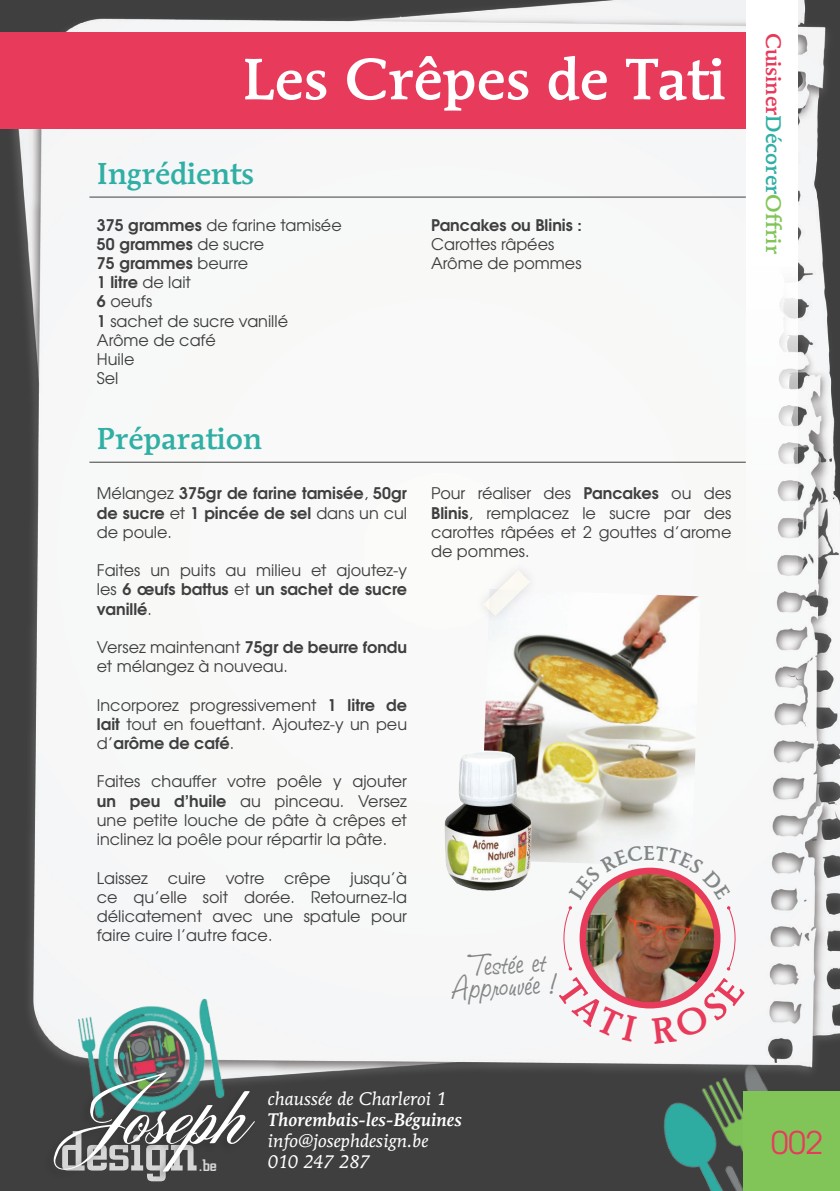
<style>
.page{position:relative;width:840px;height:1191px;background:#fff}
.page>*{position:absolute;margin:0;border:0;box-sizing:border-box;transform-origin:0 0}
.t1{font:104px "Cumberland";color:#fff}
.t2{font:500 57.6px "Mendoza Roman Std";color:#fff}
.t3{font:500 51px "Cyprus";color:#fff}
.t4{font:32px "Studio Script ICG";color:#838687}
.t5{font:31.2px "Te X Gyre Adventor";color:#e83a5b}
.t6{font:500 30px "Mendoza Roman Std";color:#30afa5}
.t7{font:500 21px "Mendoza Roman Std";color:#e83a5b}
.t8{font:italic 18.2px "Mendoza Roman Std";color:#fff}
.t9{font:italic 500 18.2px "Mendoza Roman Std";color:#fff}
.t10{font:italic 18.2px "Mendoza Roman Std";letter-spacing:-.025em;color:#fff}
.t11{font:16px/19.2px "Te X Gyre Adventor";color:#3f3f40;text-align:justify}
.t12{font:700 16px/19.2px "Te X Gyre Adventor";color:#3f3f40;text-align:justify}
.t13{font:500 15.2px "Cyprus";color:#fff}
.s1{font-weight:700}
.s2{font-weight:400}
.s3{color:#30afa5}
.s4{color:#81c559}
</style>
<div class="page">
<div style="left:0;top:0;width:839px;height:1191px;background:#3f3f40"></div>
<img style="left:664px;top:1132px;width:79px;height:59px">
<img style="left:0;top:0;width:839px;height:1132px">
<div style="left:0;top:33px;width:762px;height:96px;background:#e83a5b"></div>
<div style="left:745px;top:0;width:52px;height:628px;background:#fff"></div>
<div style="left:743px;top:1091px;width:96px;height:100px;background:#81c559"></div>
<hr style="left:89px;top:197px;width:656px;height:1px;background:#3f3f40">
<hr style="left:89px;top:462px;width:656px;height:1px;background:#3f3f40">
<img style="left:76px;top:996px;width:150px;height:74px">
<div style="left:43px;top:1070px;width:213px;height:111px;background:#231f20;opacity:.3"></div>
<img style="left:480px;top:589px;width:220px;height:256px">
<div style="left:473px;top:560px;width:66px;height:65px;background:#fafafa"></div>
<svg style="left:485px;top:571px;width:44px;height:45px"></svg>
<img style="left:582px;top:871px;width:134px;height:134px;border-radius:67px">
<div style="left:579px;top:867px;width:141px;height:141px;border:6px solid #e83a5b;border-radius:50%"></div>
<svg style="left:562px;top:906px;width:10px;height:64px"></svg>
<svg style="left:726px;top:906px;width:9px;height:64px"></svg>
<img style="left:409px;top:742px;width:159px;height:159px">
<svg style="left:568px;top:845px;width:162px;height:55px;background:#d8c3bd"></svg>
<svg style="left:555px;top:977px;width:81px;height:65px;background:#ece0e2"></svg>
<svg style="left:651px;top:976px;width:93px;height:67px;background:#e8dbdb"></svg>
<p class="t2" style="left:242px;top:44px;width:484px">Les Crêpes de Tati</p>
<p class="t6" style="left:97px;top:155px;width:158px">Ingrédients</p>
<p class="t11" style="left:97px;top:214px;width:246px"><span class="s1">375 grammes</span> de farine tamisée</p>
<p class="t12" style="left:97px;top:233px;width:169px">50 grammes <span class="s2">de sucre</span></p>
<p class="t12" style="left:97px;top:252px;width:152px">75 grammes <span class="s2">beurre</span></p>
<p class="t12" style="left:97px;top:271px;width:95px">1 litre <span class="s2">de lait</span></p>
<p class="t11" style="left:97px;top:291px;width:57px"><span class="s1">6</span> oeufs</p>
<p class="t11" style="left:97px;top:310px;width:192px"><span class="s1">1</span> sachet de sucre vanillé</p>
<p class="t11" style="left:97px;top:329px;width:120px">Arôme de café</p>
<p class="t11" style="left:97px;top:348px;width:39px">Huile</p>
<p class="t11" style="left:97px;top:368px;width:23px">Sel</p>
<p class="t6" style="left:97px;top:420px;width:166px">Préparation</p>
<p class="t12" style="left:97px;top:482px;width:311px"><span class="s2">Mélangez</span> 375gr de farine tamisée<span class="s2">,</span> 50gr de sucre <span class="s2">et</span> 1 pincée de sel <span class="s2">dans un cul de poule.</span></p>
<p class="t11" style="left:97px;top:559px;width:311px">Faites un puits au milieu et ajoutez-y les <span class="s1">6 œufs battus</span> et <span class="s1">un sachet de sucre vanillé</span>.</p>
<p class="t11" style="left:97px;top:636px;width:311px">Versez maintenant <span class="s1">75gr de beurre fondu </span>et mélangez à nouveau.</p>
<p class="t11" style="left:97px;top:694px;width:311px">Incorporez progressivement <span class="s1">1 litre de lait</span> tout en fouettant. Ajoutez-y un peu d’<span class="s1">arôme de café</span>.</p>
<p class="t11" style="left:97px;top:771px;width:311px">Faites chauffer votre poêle y ajouter <span class="s1">un peu d’huile</span> au pinceau. Versez une petite louche de pâte à crêpes et inclinez la poêle pour répartir la pâte.</p>
<p class="t11" style="left:97px;top:867px;width:311px">Laissez cuire votre crêpe jusqu’à ce qu’elle soit dorée. Retournez-la délicatement avec une spatule pour faire cuire l’autre face.</p>
<p class="t12" style="left:431px;top:213px;width:152px">Pancakes ou Blinis :</p>
<p class="t11" style="left:431px;top:233px;width:125px">Carottes râpées</p>
<p class="t11" style="left:431px;top:252px;width:152px">Arôme de pommes</p>
<p class="t11" style="left:431px;top:483px;width:302px">Pour réaliser des <span class="s1">Pancakes</span> ou des <span class="s1">Blinis</span>, remplacez le sucre par des carottes râpées et 2 gouttes d’arome de pommes.</p>
<p class="t4" style="left:470px;top:944px;width:76px;rotate:-3deg">Testée et</p>
<p class="t4" style="left:451px;top:967px;width:108px;rotate:-3deg">Approuvée !</p>
<p class="t1" style="left:77px;top:1047px;width:181px">Joseph</p>
<h3 class="t3" style="left:60px;top:1117px;width:138px">design</h3>
<p class="t13" style="left:199px;top:1154px;width:19px">.be</p>
<p class="t8" style="left:268px;top:1086px;width:180px">chaussée de Charleroi 1</p>
<p class="t9" style="left:268px;top:1108px;width:195px">Thorembais-les-Béguines</p>
<p class="t8" style="left:268px;top:1129px;width:162px">info@josephdesign.be</p>
<p class="t10" style="left:268px;top:1150px;width:103px">010 247 287</p>
<p class="t7" style="left:786px;top:33px;width:223px;rotate:90deg">Cuisiner<span class="s3">Décorer</span><span class="s4">Offrir</span></p>
<p class="t5" style="left:770px;top:1117px;width:53px">002</p>
</div>
